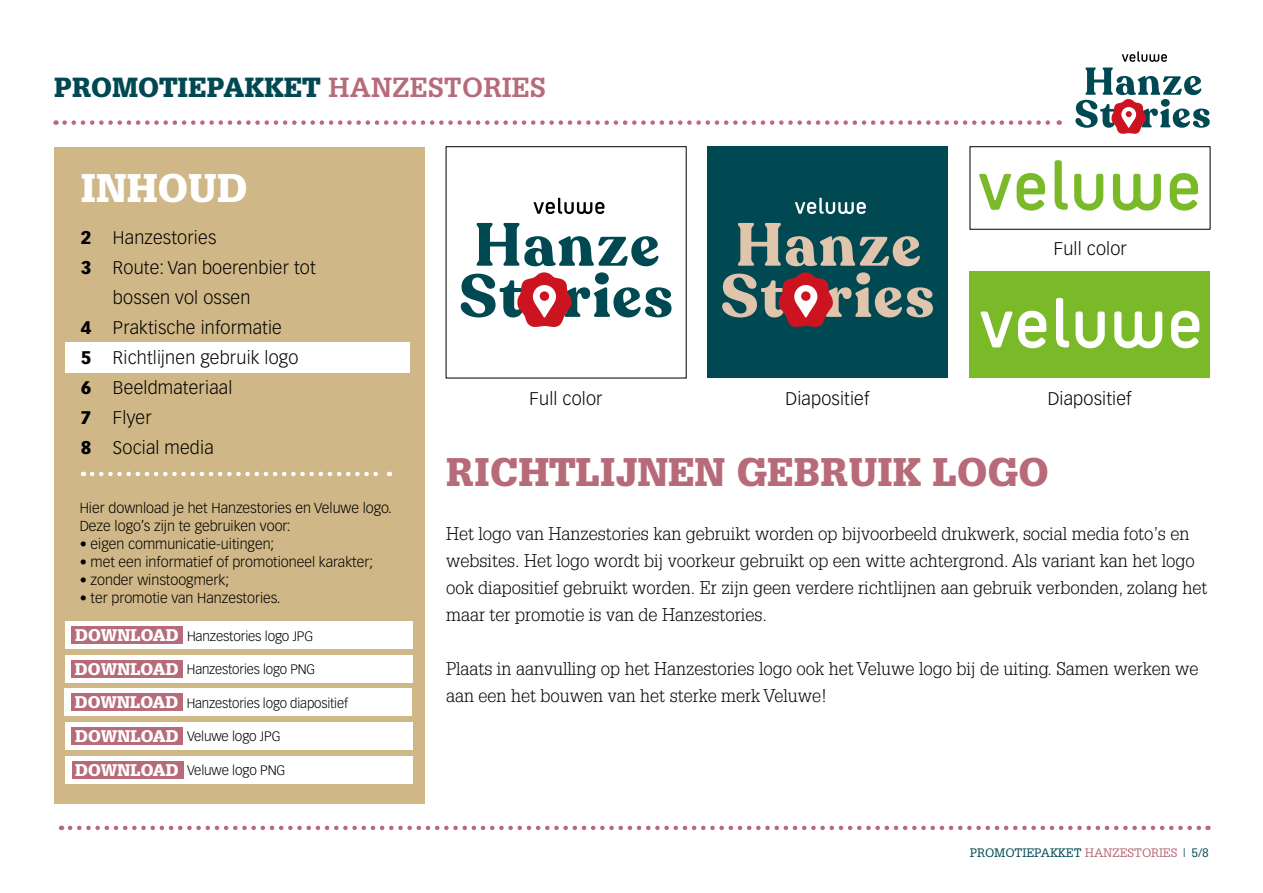
<style>
.page{position:relative;width:1263px;height:893px;background:#fff}
.page>*{position:absolute;margin:0;border:0;box-sizing:border-box;transform-origin:0 0}
.kop{font:900 39px "Glypha LT Std";letter-spacing:.01em;color:#b76b79}
.t1{font:900 39px "Glypha LT Std";letter-spacing:.01em;color:#fff}
.t2{font:900 27px "Glypha LT Std";letter-spacing:.01em;color:#004852}
.body{font:300 18px/27px "Glypha LT Std";color:#000}
.inhoud{font:300 18px "Vectora LT Pro";letter-spacing:.01em;color:#000}
.Download{font:900 16.5px "Glypha LT Std";letter-spacing:.01em;color:#fff}
.zijtekst_inspring{font:300 14.25px/18px "Vectora LT Pro";color:#000}
.zijtekst_inspring-2{font:300 13.5px "Vectora LT Pro";letter-spacing:-.01em;color:#000}
.t3{font:12px "Glypha LT Std";letter-spacing:-.01em;color:#004852}
.s1{font-weight:700;color:#b76b79}
.s2{font-weight:900}
.s3{color:#b76b79}
</style>
<div class="page">
<div style="left:54px;top:147px;width:371px;height:657px;background:#d0b787"></div>
<div style="left:65px;top:342px;width:344px;height:30px;background:#fff"></div>
<svg style="left:65px;top:120px;width:995px;height:5px"></svg>
<svg style="left:70px;top:826px;width:1138px;height:4px"></svg>
<svg style="left:1122px;top:51px;width:45px;height:11px"></svg>
<svg style="left:1075px;top:68px;width:135px;height:66px"></svg>
<svg style="left:92px;top:472px;width:298px;height:4px"></svg>
<div style="left:65px;top:622px;width:347px;height:27px;background:#fff"></div>
<div style="left:72px;top:626px;width:111px;height:18px;background:#b76b79"></div>
<div style="left:65px;top:655px;width:347px;height:27px;background:#fff"></div>
<div style="left:71px;top:660px;width:112px;height:18px;background:#b76b79"></div>
<div style="left:65px;top:722px;width:347px;height:27px;background:#fff"></div>
<div style="left:72px;top:727px;width:111px;height:18px;background:#b76b79"></div>
<div style="left:65px;top:756px;width:348px;height:27px;background:#fff"></div>
<div style="left:72px;top:761px;width:111px;height:17px;background:#b76b79"></div>
<svg style="left:533px;top:198px;width:71px;height:16px"></svg>
<svg style="left:477px;top:223px;width:181px;height:43px"></svg>
<svg style="left:461px;top:272px;width:210px;height:55px"></svg>
<div style="left:540px;top:291px;width:9px;height:10px;background:#cc1420;border-radius:50%"></div>
<div style="left:707px;top:147px;width:240px;height:231px;background:#004852"></div>
<svg style="left:795px;top:198px;width:71px;height:16px"></svg>
<svg style="left:738px;top:223px;width:182px;height:43px"></svg>
<svg style="left:722px;top:272px;width:211px;height:55px"></svg>
<div style="left:801px;top:291px;width:9px;height:10px;background:#cc1420;border-radius:50%"></div>
<div style="left:969px;top:272px;width:241px;height:106px;background:#7aba29"></div>
<svg style="left:979px;top:174px;width:32px;height:36px"></svg>
<svg style="left:1017px;top:173px;width:28px;height:38px"></svg>
<svg style="left:1054px;top:160px;width:14px;height:50px"></svg>
<svg style="left:1074px;top:174px;width:29px;height:37px"></svg>
<svg style="left:1113px;top:174px;width:48px;height:37px"></svg>
<svg style="left:1170px;top:173px;width:28px;height:38px"></svg>
<svg style="left:980px;top:311px;width:32px;height:36px"></svg>
<svg style="left:1018px;top:311px;width:28px;height:37px"></svg>
<svg style="left:1056px;top:298px;width:13px;height:49px"></svg>
<svg style="left:1075px;top:311px;width:30px;height:37px"></svg>
<svg style="left:1114px;top:311px;width:48px;height:37px"></svg>
<svg style="left:1171px;top:311px;width:28px;height:37px"></svg>
<div style="left:969px;top:146px;width:241px;height:84px;border:1px solid #000"></div>
<div style="left:65px;top:689px;width:347px;height:27px;background:#fff"></div>
<div style="left:71px;top:694px;width:112px;height:17px;background:#b76b79"></div>
<h2 class="t2" style="left:54px;top:71px;width:493px">PROMOTIEPAKKET <span class="s1">HANZESTORIES</span></h2>
<h1 class="t1" style="left:81px;top:165px;width:168px">INHOUD</h1>
<p class="inhoud" style="left:81px;top:226px;width:137px"><span class="s2">2</span> Hanzestories</p>
<p class="inhoud" style="left:81px;top:256px;width:236px"><span class="s2">3</span> Route: Van boerenbier tot</p>
<p class="inhoud" style="left:113px;top:286px;width:139px">bossen vol ossen</p>
<p class="inhoud" style="left:81px;top:316px;width:203px"><span class="s2">4</span> Praktische informatie</p>
<p class="inhoud" style="left:81px;top:346px;width:219px"><span class="s2">5</span> Richtlijnen gebruik logo</p>
<p class="inhoud" style="left:81px;top:376px;width:153px"><span class="s2">6</span> Beeldmateriaal</p>
<p class="inhoud" style="left:81px;top:406px;width:72px"><span class="s2">7</span> Flyer</p>
<p class="inhoud" style="left:81px;top:436px;width:134px"><span class="s2">8</span> Social media</p>
<p class="zijtekst_inspring" style="left:80px;top:499px;width:314px">Hier download je het Hanzestories en Veluwe logo.<br>Deze logo’s zijn te gebruiken voor:</p>
<p class="zijtekst_inspring" style="left:80px;top:535px;width:196px">• eigen communicatie-uitingen;</p>
<p class="zijtekst_inspring" style="left:80px;top:553px;width:295px">• met een informatief of promotioneel karakter;</p>
<p class="zijtekst_inspring" style="left:80px;top:571px;width:151px">• zonder winstoogmerk;</p>
<p class="zijtekst_inspring" style="left:80px;top:589px;width:202px">• ter promotie van Hanzestories.</p>
<p class="Download" style="left:75px;top:625px;width:105px">DOWNLOAD</p>
<p class="zijtekst_inspring-2" style="left:187px;top:627px;width:128px">Hanzestories logo JPG</p>
<p class="Download" style="left:75px;top:659px;width:105px">DOWNLOAD</p>
<p class="zijtekst_inspring-2" style="left:187px;top:661px;width:130px">Hanzestories logo PNG</p>
<p class="Download" style="left:75px;top:692px;width:105px">DOWNLOAD</p>
<p class="zijtekst_inspring-2" style="left:187px;top:695px;width:163px">Hanzestories logo diapositief</p>
<p class="Download" style="left:75px;top:726px;width:105px">DOWNLOAD</p>
<p class="zijtekst_inspring-2" style="left:187px;top:728px;width:95px">Veluwe logo JPG</p>
<p class="Download" style="left:75px;top:760px;width:105px">DOWNLOAD</p>
<p class="zijtekst_inspring-2" style="left:187px;top:762px;width:100px">Veluwe logo PNG</p>
<p class="inhoud" style="left:1054px;top:238px;width:74px">Full color</p>
<p class="inhoud" style="left:530px;top:388px;width:74px">Full color</p>
<p class="inhoud" style="left:786px;top:388px;width:85px">Diapositief</p>
<p class="inhoud" style="left:1048px;top:388px;width:85px">Diapositief</p>
<p class="kop" style="left:446px;top:448px;width:604px">RICHTLIJNEN GEBRUIK LOGO</p>
<p class="body" style="left:446px;top:520px;width:763px">Het logo van Hanzestories kan gebruikt worden op bijvoorbeeld drukwerk, social media foto’s en websites. Het logo wordt bij voorkeur gebruikt op een witte achtergrond. Als variant kan het logo ook diapositief gebruikt worden. Er zijn geen verdere richtlijnen aan gebruik verbonden, zolang het maar ter promotie is van de Hanzestories.</p>
<p class="body" style="left:446px;top:655px;width:754px">Plaats in aanvulling op het Hanzestories logo ook het Veluwe logo bij de uiting. Samen werken we aan een het bouwen van het sterke merk Veluwe!</p>
<p class="t3" style="left:970px;top:845px;width:241px">PROMOTIEPAKKET <span class="s3">HANZESTORIES</span> | 5/8</p>
</div>
